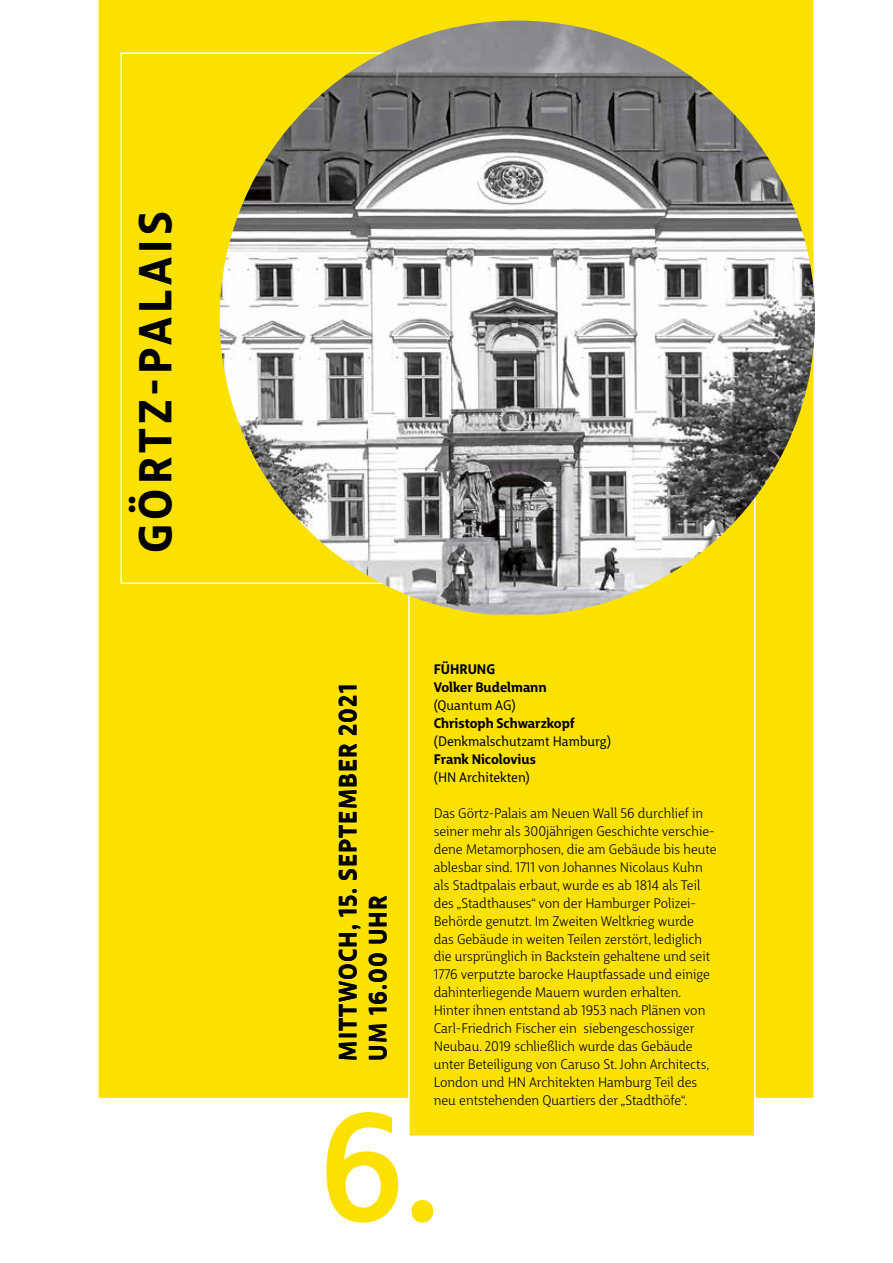
<style>
.page{position:relative;width:893px;height:1263px;background:#fff}
.page>*{position:absolute;margin:0;border:0;box-sizing:border-box;transform-origin:0 0}
.t1{font:500 150px "Big City Grotesque Pro";color:#fbe100}
.t2{font:700 45px "Big City Grotesque Pro";letter-spacing:.1em;color:#000}
.t3{font:700 24px/30px "Big City Grotesque Pro";letter-spacing:.05em;color:#000}
.t4{font:13.5px/18px "Big City Grotesque Pro";color:#000}
.t5{font:700 13.5px/18px "Big City Grotesque Pro";color:#000}
.t6{font:13.5px "Big City Grotesque Pro";color:#000}
</style>
<div class="page">
<div style="left:98px;top:0;width:716px;height:1098px;background:#fbe100"></div>
<div style="left:120px;top:52px;width:287px;height:532px;background:#fbe100;border:2px solid #fff"></div>
<div style="left:408px;top:408px;width:347px;height:729px;background:#fbe100;border:2px solid #fff"></div>
<img style="left:220px;top:21px;width:595px;height:594px">
<h2 class="t2" style="left:118px;top:553px;width:343px;rotate:-90deg">GÖRTZ-PALAIS</h2>
<h3 class="t3" style="left:332px;top:1060px;width:378px;rotate:-90deg">MITTWOCH, 15. SEPTEMBER 2021<br>UM 16.00 UHR</h3>
<p class="t5" style="left:434px;top:659px;width:115px">FÜHRUNG<br>Volker Budelmann</p>
<p class="t6" style="left:434px;top:694px;width:83px">(Quantum AG)</p>
<p class="t5" style="left:434px;top:713px;width:142px">Christoph Schwarzkopf</p>
<p class="t6" style="left:434px;top:730px;width:179px">(Denkmalschutzamt Hamburg)</p>
<p class="t5" style="left:434px;top:749px;width:104px">Frank Nicolovius</p>
<p class="t6" style="left:434px;top:766px;width:98px">(HN Architekten)</p>
<p class="t4" style="left:434px;top:803px;width:284px">Das Görtz-Palais am Neuen Wall 56 durchlief in seiner mehr als 300jährigen Geschichte verschie&shy;dene Metamorphosen, die am Gebäude bis heute ablesbar sind. 1711 von Johannes Nicolaus Kuhn als Stadtpalais erbaut, wurde es ab 1814 als Teil des „Stadthauses“ von der Hamburger Polizei-Behörde genutzt. Im Zweiten Weltkrieg wurde das Gebäude in weiten Teilen zerstört, lediglich die ursprünglich in Backstein gehaltene und seit 1776 verputzte barocke Hauptfassade und einige dahinterliegende Mauern wurden erhalten.<br>Hinter ihnen entstand ab 1953 nach Plänen von Carl-Friedrich Fischer ein siebengeschossiger Neubau. 2019 schließlich wurde das Gebäude unter Beteiligung von Caruso St. John Architects, London und HN Architekten Hamburg Teil des neu entstehenden Quartiers der „Stadthöfe“.</p>
<h1 class="t1" style="left:319px;top:1045px;width:123px">6.</h1>
</div>
